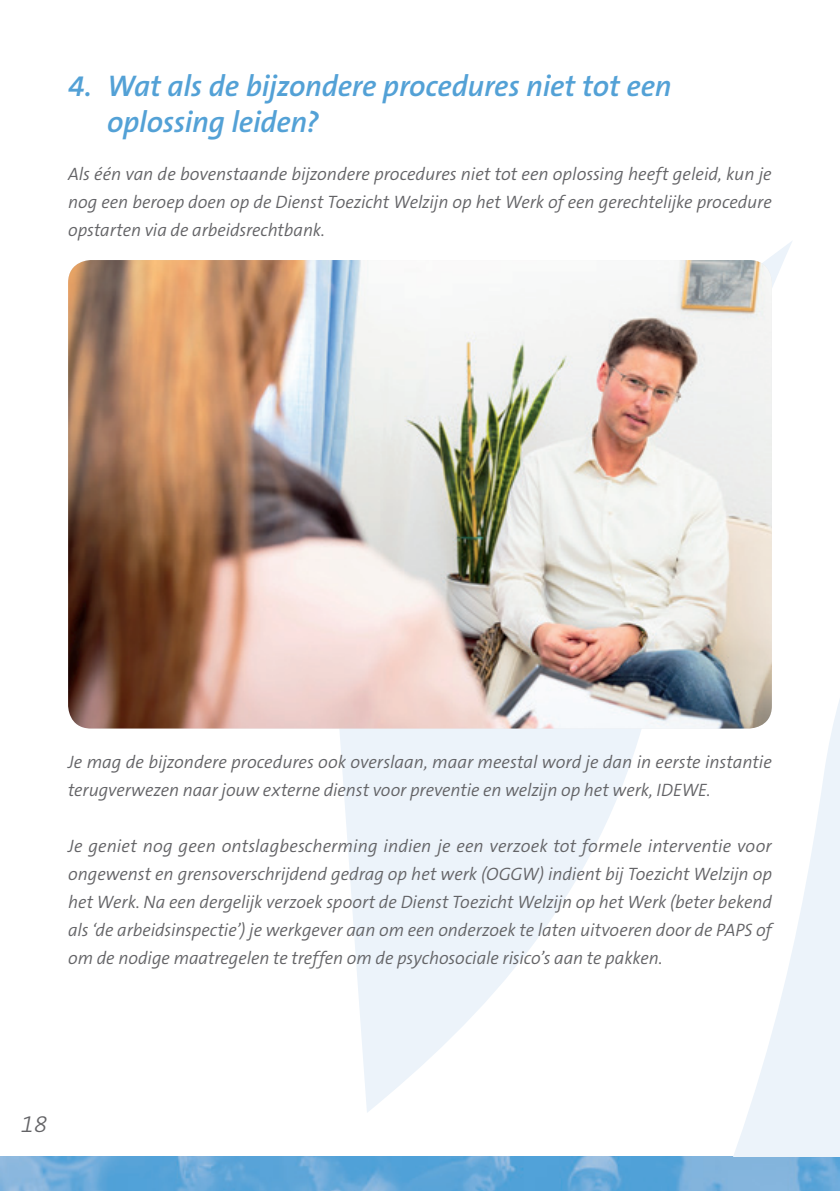
<style>
.page{position:relative;width:840px;height:1191px;background:#fff}
.page>*{position:absolute;margin:0;border:0;box-sizing:border-box;transform-origin:0 0}
.A5_T1{font:italic 600 30px/36px "The Sans B6";letter-spacing:-.01em;color:#53a1d6}
.t1{font:italic 300 24px "The Sans B3";color:#636366}
.A5_Broodtekst{font:italic 300 18px/28px "The Sans B4";letter-spacing:-.005em;color:#636366;text-align:justify}
</style>
<div class="page">
<img style="left:0;top:1157px;width:839px;height:34px">
<svg style="left:329px;top:241px;width:510px;height:916px"></svg>
<img style="left:68px;top:260px;width:703px;height:468px">
<p class="A5_T1" style="left:107px;top:70px;width:566px;text-indent:-39px">4. Wat als de bijzondere procedures niet tot een oplossing leiden?</p>
<p class="A5_Broodtekst" style="left:68px;top:161px;width:704px">Als één van de bovenstaande bijzondere procedures niet tot een oplossing heeft geleid, kun je nog een beroep doen op de Dienst Toezicht Welzijn op het Werk of een gerechtelijke procedure opstarten via de arbeidsrechtbank.</p>
<p class="A5_Broodtekst" style="left:68px;top:749px;width:705px">Je mag de bijzondere procedures ook overslaan, maar meestal word je dan in eerste instantie terugverwezen naar jouw externe dienst voor preventie en welzijn op het werk, IDEWE.</p>
<p class="A5_Broodtekst" style="left:68px;top:833px;width:705px">Je geniet nog geen ontslagbescherming indien je een verzoek tot formele interventie voor ongewenst en grensoverschrijdend gedrag op het werk (OGGW) indient bij Toezicht Welzijn op het Werk. Na een dergelijk verzoek spoort de Dienst Toezicht Welzijn op het Werk (beter bekend als ‘de arbeidsinspectie’) je werkgever aan om een onderzoek te laten uitvoeren door de PAPS of om de nodige maatregelen te treffen om de psychosociale risico’s aan te pakken.</p>
<h2 class="t1" style="left:21px;top:1112px;width:28px">18</h2>
</div>
